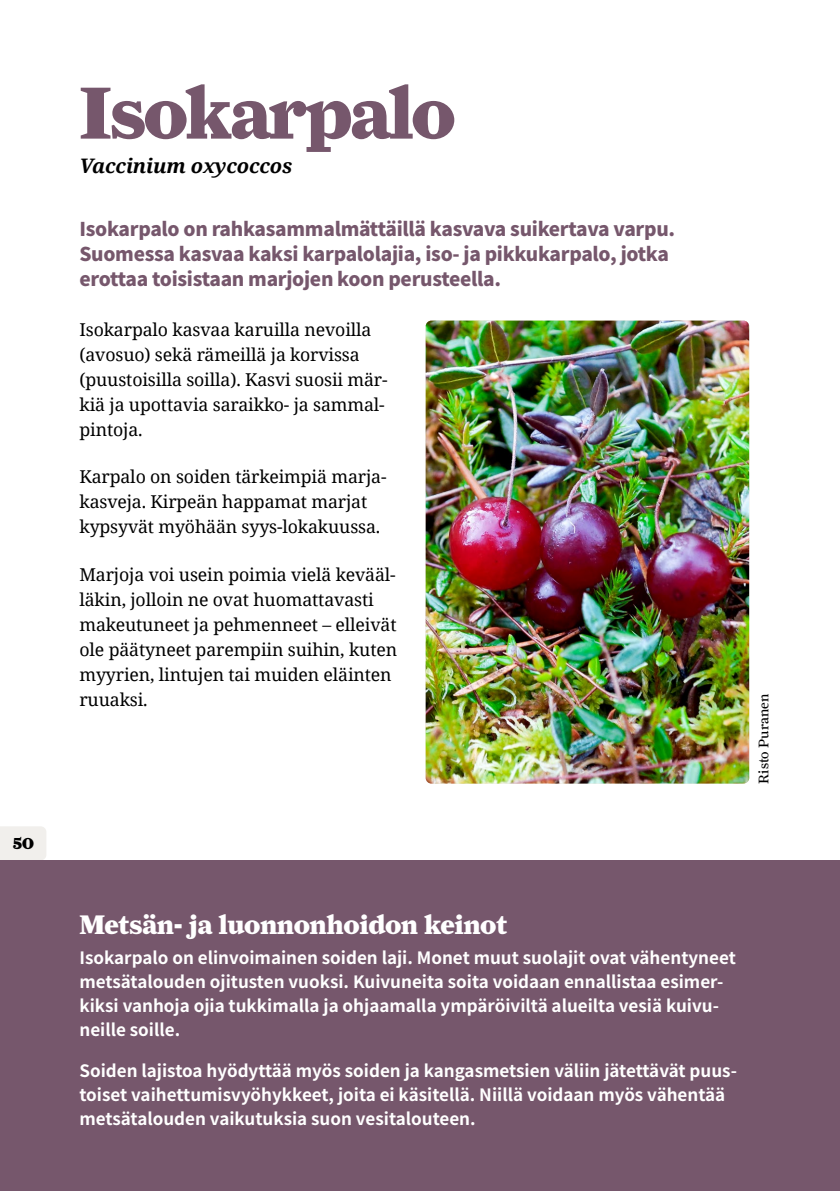
<style>
.page{position:relative;width:840px;height:1191px;background:#fff}
.page>*{position:absolute;margin:0;border:0;box-sizing:border-box;transform-origin:0 0}
.t1{font:900 74px "Farnham Display";letter-spacing:-.02em;color:#76576c}
.t2{font:900 27px "Farnham Display";letter-spacing:.005em;color:#fff}
.t3{font:italic 700 20px "Noto Serif";letter-spacing:-.01em;color:#000}
.t4{font:900 19px/25px "Noto Sans JP";letter-spacing:-.015em;color:#76576c}
.t5{font:17.8px/25px "Noto Serif";letter-spacing:-.01em;color:#000}
.t6{font:700 17px/24px "Noto Sans JP";color:#fff}
.t7{font:900 16px "Farnham Display";color:#000}
.t8{font:14px "Farnham Display";letter-spacing:.005em;color:#000}
</style>
<div class="page">
<div style="left:0;top:826px;width:46px;height:34px;background:#f1efec"></div>
<div style="left:0;top:860px;width:839px;height:331px;background:#76576c"></div>
<img style="left:425px;top:320px;width:323px;height:463px">
<p class="t7" style="left:13px;top:833px;width:22px">50</p>
<h1 class="t1" style="left:79px;top:68px;width:377px">Isokarpalo</h1>
<p class="t3" style="left:79px;top:151px;width:214px">Vaccinium oxycoccos</p>
<p class="t4" style="left:79px;top:217px;width:597px">Isokarpalo on rahkasammalmättäillä kasvava suikertava varpu.<br>Suomessa kasvaa kaksi karpalolajia, iso- ja pikkukarpalo, jotka erottaa toisistaan marjojen koon perusteella.</p>
<p class="t5" style="left:79px;top:316px;width:309px">Isokarpalo kasvaa karuilla nevoilla (avosuo) sekä rämeillä ja korvissa (puustoisilla soilla). Kasvi suosii mär&shy;kiä ja upottavia saraikko- ja sammal&shy;pintoja.</p>
<p class="t5" style="left:79px;top:463px;width:308px">Karpalo on soiden tärkeimpiä marja&shy;kasveja. Kirpeän happamat marjat kypsyvät myöhään syys-lokakuussa.</p>
<p class="t5" style="left:79px;top:561px;width:319px">Marjoja voi usein poimia vielä kevääl&shy;läkin, jolloin ne ovat huomattavasti makeutuneet ja pehmenneet – elleivät ole päätyneet parempiin suihin, kuten myyrien, lintujen tai muiden eläinten ruuaksi.</p>
<p class="t8" style="left:755px;top:783px;width:91px;rotate:-90deg">Risto Puranen</p>
<h2 class="t2" style="left:79px;top:908px;width:429px">Metsän- ja luonnonhoidon keinot</h2>
<p class="t6" style="left:79px;top:946px;width:657px">Isokarpalo on elinvoimainen soiden laji. Monet muut suolajit ovat vähentyneet metsätalouden ojitusten vuoksi. Kuivuneita soita voidaan ennallistaa esimer&shy;kiksi vanhoja ojia tukkimalla ja ohjaamalla ympäröiviltä alueilta vesiä kuivu&shy;neille soille.</p>
<p class="t6" style="left:79px;top:1059px;width:658px">Soiden lajistoa hyödyttää myös soiden ja kangasmetsien väliin jätettävät puus&shy;toiset vaihettumisvyöhykkeet, joita ei käsitellä. Niillä voidaan myös vähentää metsätalouden vaikutuksia suon vesitalouteen.</p>
</div>
